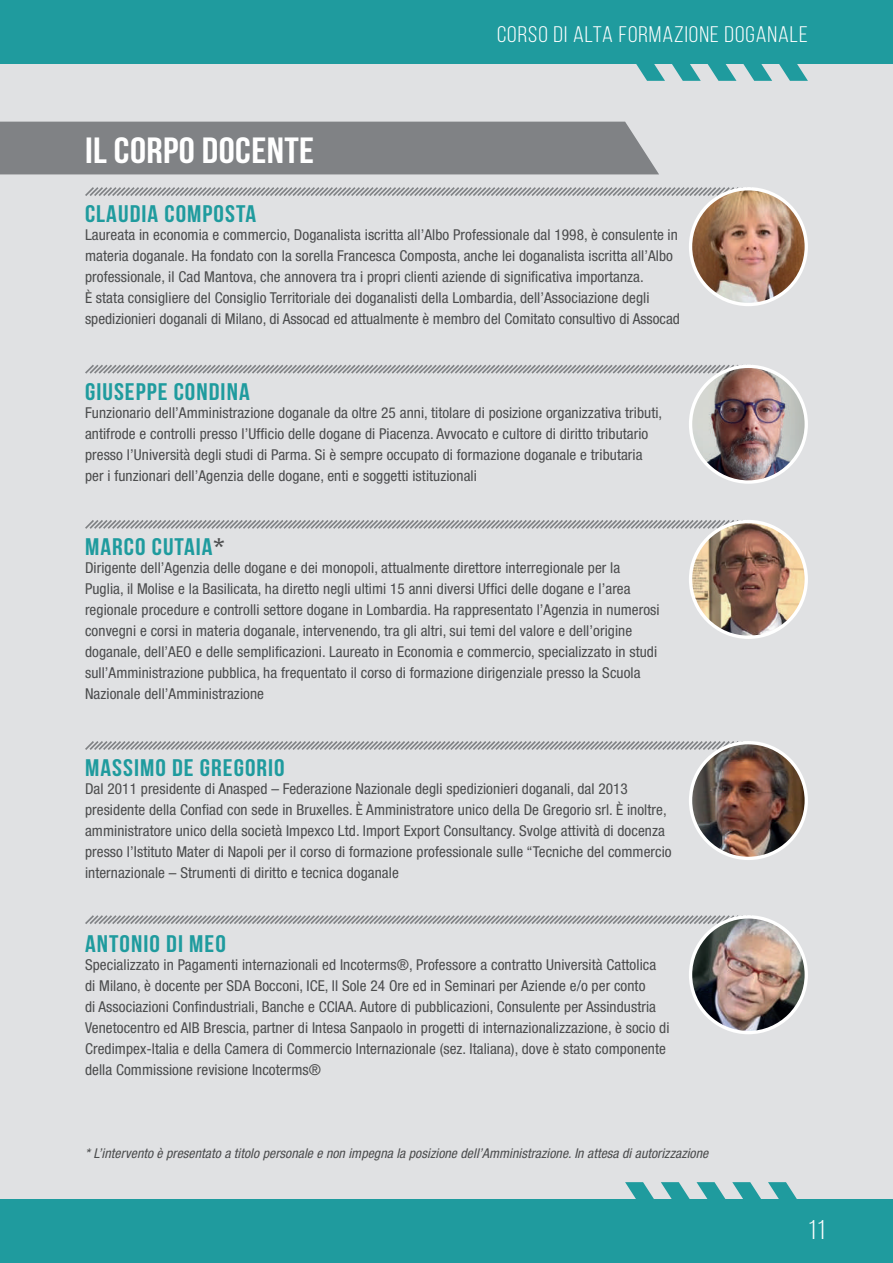
<style>
.page{position:relative;width:893px;height:1263px;background:#fff}
.page>*{position:absolute;margin:0;border:0;box-sizing:border-box;transform-origin:0 0}
.t1{font:36.45px "Bebas Neue";letter-spacing:.01em;color:#fff;scale:1.11 1}
.t2{font:27px "Bebas Neue";color:#fff;scale:1.11 1}
.t3{font:24px "Bebas Neue";letter-spacing:.04em;color:#1f9b9e;scale:1.1 1}
.t4{font:22.5px "Bebas Neue";letter-spacing:.04em;color:#fff;scale:1.1 1}
.t5{font:condensed 15px/21px "Helvetica Neue LT Std";letter-spacing:.005em;color:#4b4c4d}
.t6{font:italic condensed 13.5px "Helvetica Neue LT Std";letter-spacing:.005em;color:#4b4c4d}
.s1{color:#4b4c4d}
</style>
<div class="page">
<div style="left:0;top:64px;width:893px;height:1135px;background:#e0e1e3"></div>
<svg style="left:636px;top:64px;width:172px;height:17px"></svg>
<div style="left:0;top:0;width:893px;height:64px;background:#1f9b9e"></div>
<svg style="left:625px;top:1182px;width:172px;height:17px"></svg>
<div style="left:0;top:1199px;width:893px;height:64px;background:#1f9b9e"></div>
<div style="left:0;top:122px;width:659px;height:52px;background:#808285"></div>
<svg style="left:85px;top:520px;width:723px;height:119px"></svg>
<svg style="left:85px;top:741px;width:723px;height:119px"></svg>
<svg style="left:85px;top:915px;width:723px;height:119px"></svg>
<svg style="left:85px;top:187px;width:723px;height:119px"></svg>
<svg style="left:85px;top:365px;width:723px;height:119px"></svg>
<h1 class="t1" style="left:85px;top:131px;width:208px">IL CORPO DOCENTE</h1>
<h3 class="t4" style="left:497px;top:23px;width:284px">CORSO DI ALTA FORMAZIONE DOGANALE</h3>
<h3 class="t3" style="left:85px;top:201px;width:157px">CLAUDIA COMPOSTA</h3>
<p class="t5" style="left:85px;top:224px;width:596px">Laureata in economia e commercio, Doganalista iscritta all’Albo Professionale dal 1998, è consulente in materia doganale. Ha fondato con la sorella Francesca Composta, anche lei doganalista iscritta all’Albo professionale, il Cad Mantova, che annovera tra i propri clienti aziende di significativa importanza.<br>È stata consigliere del Consiglio Territoriale dei doganalisti della Lombardia, dell’Associazione degli spedizionieri doganali di Milano, di Assocad ed attualmente è membro del Comitato consultivo di Assocad</p>
<h3 class="t3" style="left:85px;top:378px;width:151px">GIUSEPPE CONDINA</h3>
<p class="t5" style="left:85px;top:402px;width:579px">Funzionario dell’Amministrazione doganale da oltre 25 anni, titolare di posizione organizzativa tributi, antifrode e controlli presso l’Ufficio delle dogane di Piacenza. Avvocato e cultore di diritto tributario presso l’Università degli studi di Parma. Si è sempre occupato di formazione doganale e tributaria per i funzionari dell’Agenzia delle dogane, enti e soggetti istituzionali</p>
<h3 class="t3" style="left:85px;top:534px;width:128px">MARCO CUTAIA<span class="s1">*</span></h3>
<p class="t5" style="left:85px;top:557px;width:576px">Dirigente dell’Agenzia delle dogane e dei monopoli, attualmente direttore interregionale per la Puglia, il Molise e la Basilicata, ha diretto negli ultimi 15 anni diversi Uffici delle dogane e l’area regionale procedure e controlli settore dogane in Lombardia. Ha rappresentato l’Agenzia in numerosi convegni e corsi in materia doganale, intervenendo, tra gli altri, sui temi del valore e dell’origine doganale, dell’AEO e delle semplificazioni. Laureato in Economia e commercio, specializzato in studi sull’Amministrazione pubblica, ha frequentato il corso di formazione dirigenziale presso la Scuola Nazionale dell’Amministrazione</p>
<h3 class="t3" style="left:85px;top:754px;width:183px">MASSIMO DE GREGORIO</h3>
<p class="t5" style="left:85px;top:778px;width:588px">Dal 2011 presidente di Anasped – Federazione Nazionale degli spedizionieri doganali, dal 2013 presidente della Confiad con sede in Bruxelles. È Amministratore unico della De Gregorio srl. È inoltre, amministratore unico della società Impexco Ltd. Import Export Consultancy. Svolge attività di docenza presso l’Istituto Mater di Napoli per il corso di formazione professionale sulle “Tecniche del commercio internazionale – Strumenti di diritto e tecnica doganale</p>
<h3 class="t3" style="left:85px;top:930px;width:129px">ANTONIO DI MEO</h3>
<p class="t5" style="left:85px;top:954px;width:586px">Specializzato in Pagamenti internazionali ed Incoterms®, Professore a contratto Università Cattolica di Milano, è docente per SDA Bocconi, ICE, Il Sole 24 Ore ed in Seminari per Aziende e/o per conto<br>di Associazioni Confindustriali, Banche e CCIAA. Autore di pubblicazioni, Consulente per Assindustria Venetocentro ed AIB Brescia, partner di Intesa Sanpaolo in progetti di internazionalizzazione, è socio di Credimpex-Italia e della Camera di Commercio Internazionale (sez. Italiana), dove è stato componente della Commissione revisione Incoterms®</p>
<p class="t6" style="left:85px;top:1145px;width:625px">* L’intervento è presentato a titolo personale e non impegna la posizione dell’Amministrazione. In attesa di autorizzazione</p>
<h2 class="t2" style="left:808px;top:1215px;width:17px">11</h2>
</div>
